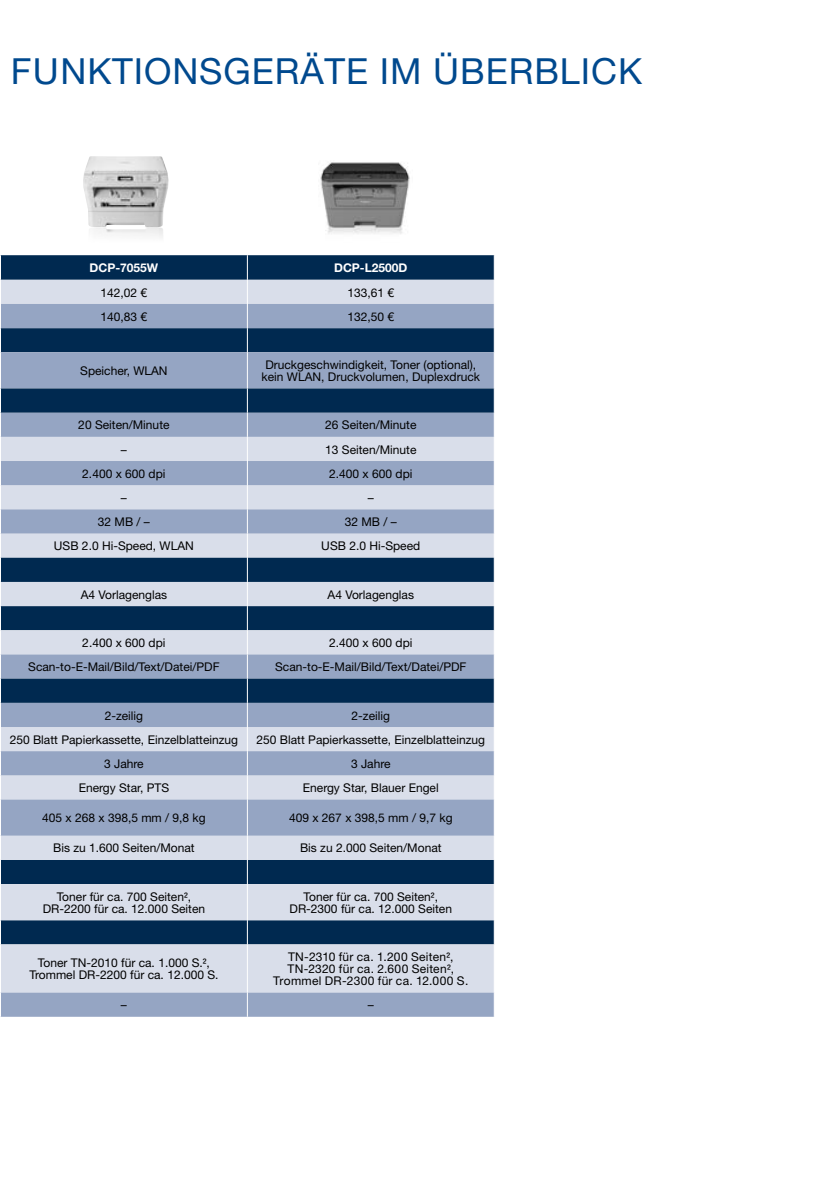
<style>
.page{position:relative;width:840px;height:1191px;background:#fff}
.page>*{position:absolute;margin:0;border:0;box-sizing:border-box;transform-origin:0 0}
.t1{font:36px "Helvetica Neue LT";letter-spacing:.025em;color:#00498e}
.t2{font:12px/12px "Helvetica Neue LT";color:#000;text-align:center}
.t3{font:12px/12px "Helvetica Neue LT";letter-spacing:.025em;color:#000;text-align:center}
.t4{font:700 12px "Helvetica Neue LT";color:#fff}
.s1{font-stretch:condensed}
</style>
<div class="page">
<svg style="left:1px;top:255px;width:492px;height:25px;background:#052d53"></svg>
<div style="left:1px;top:280px;width:492px;height:24px;background:#d9deea"></div>
<svg style="left:1px;top:304px;width:492px;height:712px;background:#8a9cb6"></svg>
<svg style="left:493px;top:255px;width:1px;height:97px"></svg>
<svg style="left:493px;top:835px;width:1px;height:49px"></svg>
<svg style="left:493px;top:920px;width:1px;height:24px"></svg>
<svg style="left:493px;top:992px;width:1px;height:25px"></svg>
<svg style="left:247px;top:255px;width:1px;height:97px"></svg>
<hr style="left:247px;top:352px;width:1px;height:36px;background:#fff">
<svg style="left:0;top:388px;width:494px;height:411px;background:#8ea0b8"></svg>
<hr style="left:247px;top:799px;width:1px;height:36px;background:#fff">
<svg style="left:247px;top:835px;width:1px;height:49px"></svg>
<hr style="left:247px;top:884px;width:1px;height:36px;background:#fff">
<svg style="left:247px;top:920px;width:1px;height:24px"></svg>
<hr style="left:247px;top:944px;width:1px;height:48px;background:#fff">
<svg style="left:247px;top:992px;width:1px;height:24px"></svg>
<img style="left:94px;top:227px;width:69px;height:10px">
<img style="left:83px;top:156px;width:85px;height:71px">
<img style="left:320px;top:162px;width:90px;height:72px">
<h1 class="t1" style="left:11px;top:59px;width:632px">FUNKTIONSGERÄTE IM ÜBERBLICK</h1>
<p class="t4" style="left:89px;top:264px;width:70px">DCP-7055W</p>
<p class="t4" style="left:334px;top:264px;width:75px">DCP-L2500D</p>
<p class="t2" style="left:100px;top:287px;width:48px">142,02 €</p>
<p class="t2" style="left:347px;top:287px;width:48px">133,61 €</p>
<p class="t2" style="left:100px;top:312px;width:48px">140,83 €</p>
<p class="t2" style="left:347px;top:312px;width:48px">132,50 €</p>
<p class="t2" style="left:80px;top:366px;width:89px">Speicher, WLAN</p>
<p class="t2" style="left:261px;top:360px;width:220px">Druckgeschwindigkeit, Toner (optional), kein WLAN, Druckvolumen, Duplexdruck</p>
<p class="t2" style="left:78px;top:420px;width:93px">20 Seiten/Minute</p>
<p class="t2" style="left:325px;top:420px;width:93px">26 Seiten/Minute</p>
<p class="t2" style="left:121px;top:444px;width:7px">–</p>
<p class="t2" style="left:325px;top:444px;width:93px">13 Seiten/Minute</p>
<p class="t2" style="left:82px;top:469px;width:85px">2.400 x 600 dpi</p>
<p class="t2" style="left:329px;top:469px;width:85px">2.400 x 600 dpi</p>
<p class="t2" style="left:121px;top:493px;width:7px">–</p>
<p class="t2" style="left:367px;top:493px;width:7px">–</p>
<p class="t2" style="left:98px;top:517px;width:54px">32 MB / –</p>
<p class="t2" style="left:344px;top:517px;width:54px">32 MB / –</p>
<p class="t2" style="left:54px;top:541px;width:141px">USB 2.0 Hi-Speed, WLAN</p>
<p class="t2" style="left:321px;top:541px;width:100px">USB 2.0 Hi-Speed</p>
<p class="t2" style="left:81px;top:589px;width:88px">A4 Vorlagenglas</p>
<p class="t2" style="left:327px;top:589px;width:88px">A4 Vorlagenglas</p>
<p class="t2" style="left:82px;top:638px;width:85px">2.400 x 600 dpi</p>
<p class="t2" style="left:329px;top:638px;width:85px">2.400 x 600 dpi</p>
<p class="t2" style="left:28px;top:662px;width:193px">Scan-to-E-Mail/Bild/Text/Datei/PDF</p>
<p class="t2" style="left:275px;top:662px;width:193px">Scan-to-E-Mail/Bild/Text/Datei/PDF</p>
<p class="t2" style="left:105px;top:710px;width:40px">2-zeilig</p>
<p class="t2" style="left:351px;top:710px;width:40px">2-zeilig</p>
<p class="t2" style="left:10px;top:735px;width:230px">250 Blatt Papierkassette, Einzelblatteinzug</p>
<p class="t2" style="left:256px;top:735px;width:230px">250 Blatt Papierkassette, Einzelblatteinzug</p>
<p class="t2" style="left:104px;top:759px;width:41px">3 Jahre</p>
<p class="t2" style="left:351px;top:759px;width:41px">3 Jahre</p>
<p class="t2" style="left:79px;top:783px;width:92px">Energy Star, PTS</p>
<p class="t2" style="left:303px;top:783px;width:137px">Energy Star, Blauer Engel</p>
<p class="t2" style="left:42px;top:813px;width:165px">405 x 268 x 398,5 mm / 9,8 kg</p>
<p class="t2" style="left:289px;top:813px;width:165px">409 x 267 x 398,5 mm / 9,7 kg</p>
<p class="t2" style="left:53px;top:843px;width:143px">Bis zu 1.600 Seiten/Monat</p>
<p class="t2" style="left:300px;top:843px;width:143px">Bis zu 2.000 Seiten/Monat</p>
<p class="t2" style="left:43px;top:891px;width:164px">Toner für ca. 700 Seiten<span class="s1">²</span>,<br>DR-2200 für ca. 12.000 Seiten</p>
<p class="t2" style="left:289px;top:891px;width:164px">Toner für ca. 700 Seiten<span class="s1">²</span>,<br>DR-2300 für ca. 12.000 Seiten</p>
<p class="t2" style="left:29px;top:958px;width:190px">Toner TN-2010 für ca. 1.000 S.<span class="s1">²</span>,<br>Trommel DR-2200 für ca. 12.000 S.</p>
<p class="t3" style="left:273px;top:952px;width:196px">TN-2310 für ca. 1.200 Seiten<span class="s1">²</span>,<br>TN-2320 für ca. 2.600 Seiten<span class="s1">²</span>,<br>Trommel DR-2300 für ca. 12.000 S.</p>
<p class="t2" style="left:121px;top:1000px;width:7px">–</p>
<p class="t2" style="left:367px;top:1000px;width:7px">–</p>
</div>
